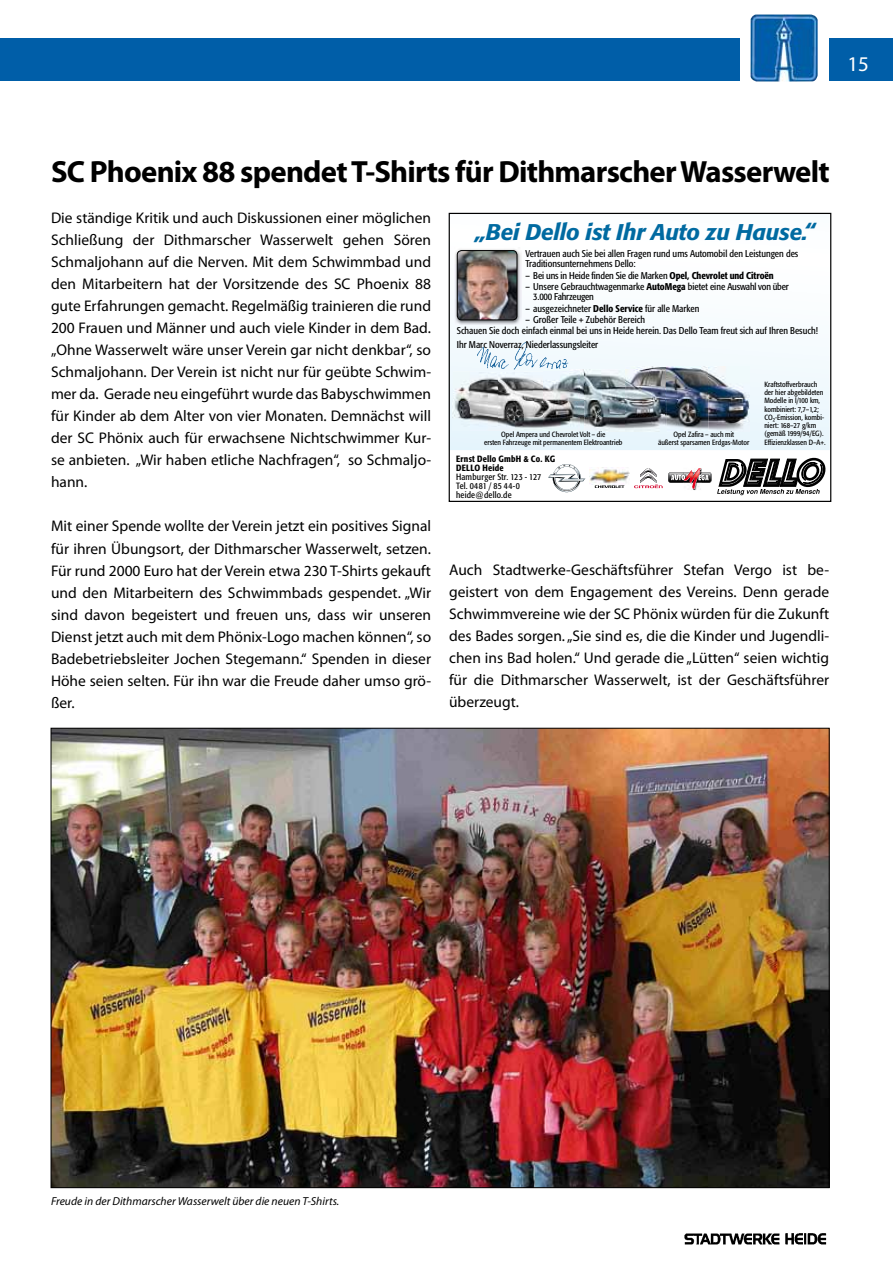
<style>
.page{position:relative;width:893px;height:1263px;background:#fff}
.page>*{position:absolute;margin:0;border:0;box-sizing:border-box;transform-origin:0 0}
.t1{font:700 30.75px "Myriad Pro";letter-spacing:-.025em;color:#000}
.t2{font:italic 500 22.5px "Formata";letter-spacing:-.01em;color:#006aa1}
.t3{font:21px "Myriad Pro";color:#fff}
.t4{font:15.45px/22px "Myriad Pro";color:#000;text-align:justify}
.t5{font:italic 11.55px "Myriad Pro";color:#000}
.t6{font:condensed 9.75px/10.5px "Formata";color:#000}
.t7{font:condensed 9px/9px "Formata";letter-spacing:.02em;color:#000}
.t8{font:500 condensed 9px/9px "Formata";letter-spacing:.025em;color:#000}
.t9{font:condensed 7.5px/8.2px "Formata";color:#000;text-align:center}
.s1{font-weight:500}
</style>
<div class="page">
<div style="left:0;top:38px;width:740px;height:43px;background:#005ea8"></div>
<div style="left:829px;top:38px;width:64px;height:43px;background:#005ea8"></div>
<img style="left:750px;top:14px;width:68px;height:68px">
<img style="left:684px;top:1233px;width:143px;height:12px">
<svg style="left:451px;top:331px;width:378px;height:119px"></svg>
<div style="left:449px;top:213px;width:382px;height:289px;border:1px solid #000"></div>
<svg style="left:717px;top:457px;width:109px;height:38px"></svg>
<img style="left:589px;top:467px;width:41px;height:17px">
<svg style="left:595px;top:480px;width:29px;height:8px"></svg>
<svg style="left:549px;top:464px;width:37px;height:29px"></svg>
<img style="left:454px;top:249px;width:68px;height:76px">
<img style="left:457px;top:251px;width:60px;height:69px">
<div style="left:457px;top:250px;width:60px;height:70px;border:1px solid #000;border-radius:4px"></div>
<svg style="left:634px;top:468px;width:77px;height:21px"></svg>
<img style="left:476px;top:343px;width:37px;height:29px">
<img style="left:509px;top:342px;width:60px;height:29px">
<img style="left:625px;top:366px;width:125px;height:66px">
<img style="left:674px;top:431px;width:60px;height:1px">
<img style="left:543px;top:369px;width:121px;height:62px">
<img style="left:543px;top:431px;width:62px;height:1px">
<img style="left:543px;top:369px;width:26px;height:2px">
<img style="left:453px;top:372px;width:126px;height:59px">
<img style="left:476px;top:372px;width:37px;height:1px">
<img style="left:53px;top:730px;width:774px;height:456px">
<h3 class="t3" style="left:847px;top:51px;width:23px">15</h3>
<h1 class="t1" style="left:51px;top:152px;width:780px">SC Phoenix 88 spendet T-Shirts für Dithmarscher Wasserwelt</h1>
<p class="t4" style="left:51px;top:206px;width:382px">Die ständige Kritik und auch Diskussionen einer möglichen Schließung der Dithmarscher Wasserwelt gehen Sören Schmaljohann auf die Nerven. Mit dem Schwimmbad und den Mitarbeitern hat der Vorsitzende des SC Phoenix 88 gute Erfahrungen gemacht. Regelmäßig trainieren die rund 200 Frauen und Männer und auch viele Kinder in dem Bad. „Ohne Wasserwelt wäre unser Verein gar nicht denkbar“, so Schmaljohann. Der Verein ist nicht nur für geübte Schwim&shy;mer da. Gerade neu eingeführt wurde das Babyschwimmen für Kinder ab dem Alter von vier Monaten. Demnächst will der SC Phönix auch für erwachsene Nichtschwimmer Kur&shy;se anbieten. „Wir haben etliche Nachfragen“, so Schmaljo&shy;hann.</p>
<p class="t4" style="left:51px;top:515px;width:382px">Mit einer Spende wollte der Verein jetzt ein positives Signal für ihren Übungsort, der Dithmarscher Wasserwelt, setzen.<br>Für rund 2000 Euro hat der Verein etwa 230 T-Shirts gekauft und den Mitarbeitern des Schwimmbads gespendet. „Wir sind davon begeistert und freuen uns, dass wir unseren Dienst jetzt auch mit dem Phönix-Logo machen können“, so Badebetriebsleiter Jochen Stegemann.“ Spenden in dieser Höhe seien selten. Für ihn war die Freude daher umso grö&shy;ßer.</p>
<h2 class="t2" style="left:475px;top:218px;width:341px">„Bei Dello ist Ihr Auto zu Hause.“</h2>
<p class="t6" style="left:526px;top:248px;width:274px">Vertrauen auch Sie bei allen Fragen rund ums Automobil den Leistungen des<br>Traditionsunternehmens Dello:</p>
<p class="t6" style="left:526px;top:270px;width:250px">– Bei uns in Heide finden Sie die Marken <span class="s1">Opel, Chevrolet und Citroën</span></p>
<p class="t6" style="left:533px;top:281px;width:257px;text-indent:-8px">– Unsere Gebrauchtwagenmarke <span class="s1">AutoMega</span> bietet eine Auswahl von über<br>3.000 Fahrzeugen</p>
<p class="t6" style="left:526px;top:303px;width:175px">– ausgezeichneter <span class="s1">Dello Service</span> für alle Marken</p>
<p class="t6" style="left:457px;top:314px;width:363px;line-height:11.4px;text-indent:69px">– Großer Teile + Zubehör Bereich<br>Schauen Sie doch einfach einmal bei uns in Heide herein. Das Dello Team freut sich auf Ihren Besuch!</p>
<p class="t6" style="left:457px;top:339px;width:143px">Ihr Marc Noverraz, Niederlassungsleiter</p>
<p class="t9" style="left:484px;top:430px;width:140px">Opel Ampera und Chevro et o t – e<br>ersten Fahrzeuge mit permanentem Elektroantrieb</p>
<p class="t9" style="left:658px;top:430px;width:93px">pe a ra – auc m<br>äußerst sparsamen Erdgas-Motor</p>
<p class="t9" style="left:572px;top:430px;width:32px">l Vl di</p>
<p class="t9" style="left:673px;top:430px;width:26px">O lZfi</p>
<p class="t9" style="left:720px;top:430px;width:16px">h it</p>
<p class="t8" style="left:456px;top:454px;width:101px">Ernst Dello GmbH &amp; Co. KG<br>DELLO Heide</p>
<p class="t7" style="left:456px;top:472px;width:87px">Hamburger Str. 123 - 127<br>Tel. 0481 / 85 44-0 heide@dello.de</p>
<p class="t9" style="left:764px;top:380px;width:61px;text-align:left">Kraftstoffverbrauch der hier abgebildeten<br>Modelle in l/100 km, kombiniert: 7,7–1,2;<br>CO -Emission, kombi-</p>
<p class="t9" style="left:773px;top:417px;width:4px">²</p>
<p class="t9" style="left:764px;top:421px;width:63px;text-align:left">niert: 168–27 g/km (gemäß 1999/94/EG).<br>Effizienzklassen D–A+.</p>
<p class="t4" style="left:449px;top:558px;width:382px">Auch Stadtwerke-Geschäftsführer Stefan Vergo ist be&shy;geistert von dem Engagement des Vereins. Denn gerade Schwimmvereine wie der SC Phönix würden für die Zukunft des Bades sorgen. „Sie sind es, die die Kinder und Jugendli&shy;chen ins Bad holen.“ Und gerade die „Lütten“ seien wichtig für die Dithmarscher Wasserwelt, ist der Geschäftsführer überzeugt.</p>
<p class="t5" style="left:51px;top:1194px;width:290px">Freude in der Dithmarscher Wasserwelt über die neuen T-Shirts.</p>
</div>
